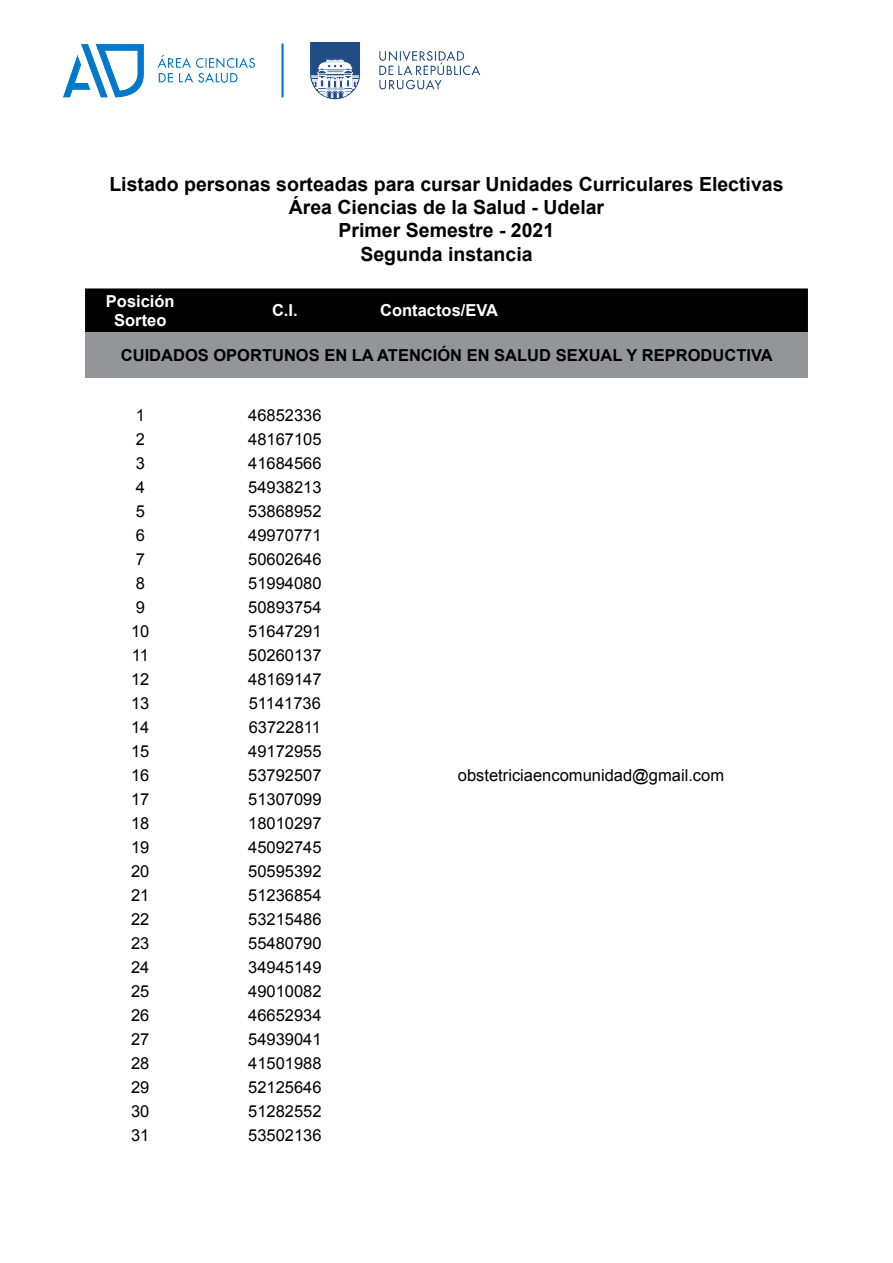
<style>
.page{position:relative;width:893px;height:1263px;background:#fff}
.page>*{position:absolute;margin:0;border:0;box-sizing:border-box;transform-origin:0 0}
.t1{font:700 19.5px/23.4px "Arial";color:#000;text-align:center}
.t2{font:16.5px "Arial";color:#000}
.t3{font:700 16.5px "Arial";color:#000}
.t4{font:700 16.5px/19.8px "Arial";color:#fff;text-align:center}
</style>
<div class="page">
<img style="left:63px;top:42px;width:418px;height:58px">
<div style="left:85px;top:288px;width:723px;height:44px;background:#000"></div>
<div style="left:85px;top:332px;width:723px;height:46px;background:#939598"></div>
<p class="t1" style="left:109px;top:173px;width:676px">Listado personas sorteadas para cursar Unidades Curriculares Electivas Área Ciencias de la Salud - Udelar<br>Primer Semestre - 2021<br>Segunda instancia</p>
<p class="t4" style="left:106px;top:291px;width:70px">Posición<br>Sorteo</p>
<p class="t4" style="left:272px;top:301px;width:27px">C.I.</p>
<p class="t4" style="left:380px;top:301px;width:119px">Contactos/EVA</p>
<p class="t3" style="left:121px;top:344px;width:653px">CUIDADOS OPORTUNOS EN LA ATENCIÓN EN SALUD SEXUAL Y REPRODUCTIVA</p>
<p class="t2" style="left:136px;top:404px;width:11px">1</p>
<p class="t2" style="left:248px;top:404px;width:75px">46852336</p>
<p class="t2" style="left:136px;top:428px;width:11px">2</p>
<p class="t2" style="left:248px;top:428px;width:75px">48167105</p>
<p class="t2" style="left:136px;top:452px;width:11px">3</p>
<p class="t2" style="left:248px;top:452px;width:75px">41684566</p>
<p class="t2" style="left:136px;top:476px;width:11px">4</p>
<p class="t2" style="left:248px;top:476px;width:75px">54938213</p>
<p class="t2" style="left:136px;top:500px;width:11px">5</p>
<p class="t2" style="left:248px;top:500px;width:75px">53868952</p>
<p class="t2" style="left:136px;top:524px;width:11px">6</p>
<p class="t2" style="left:248px;top:524px;width:75px">49970771</p>
<p class="t2" style="left:136px;top:548px;width:11px">7</p>
<p class="t2" style="left:248px;top:548px;width:75px">50602646</p>
<p class="t2" style="left:136px;top:572px;width:11px">8</p>
<p class="t2" style="left:248px;top:572px;width:75px">51994080</p>
<p class="t2" style="left:136px;top:596px;width:11px">9</p>
<p class="t2" style="left:248px;top:596px;width:75px">50893754</p>
<p class="t2" style="left:131px;top:620px;width:20px">10</p>
<p class="t2" style="left:248px;top:620px;width:75px">51647291</p>
<p class="t2" style="left:132px;top:644px;width:19px">11</p>
<p class="t2" style="left:248px;top:644px;width:75px">50260137</p>
<p class="t2" style="left:131px;top:668px;width:20px">12</p>
<p class="t2" style="left:248px;top:668px;width:75px">48169147</p>
<p class="t2" style="left:131px;top:692px;width:20px">13</p>
<p class="t2" style="left:249px;top:692px;width:74px">51141736</p>
<p class="t2" style="left:131px;top:716px;width:20px">14</p>
<p class="t2" style="left:249px;top:716px;width:74px">63722811</p>
<p class="t2" style="left:131px;top:740px;width:20px">15</p>
<p class="t2" style="left:248px;top:740px;width:75px">49172955</p>
<p class="t2" style="left:131px;top:764px;width:20px">16</p>
<p class="t2" style="left:248px;top:764px;width:75px">53792507</p>
<p class="t2" style="left:131px;top:788px;width:20px">17</p>
<p class="t2" style="left:248px;top:788px;width:75px">51307099</p>
<p class="t2" style="left:131px;top:812px;width:20px">18</p>
<p class="t2" style="left:248px;top:812px;width:75px">18010297</p>
<p class="t2" style="left:131px;top:836px;width:20px">19</p>
<p class="t2" style="left:248px;top:836px;width:75px">45092745</p>
<p class="t2" style="left:131px;top:860px;width:20px">20</p>
<p class="t2" style="left:248px;top:860px;width:75px">50595392</p>
<p class="t2" style="left:131px;top:884px;width:20px">21</p>
<p class="t2" style="left:248px;top:884px;width:75px">51236854</p>
<p class="t2" style="left:131px;top:908px;width:20px">22</p>
<p class="t2" style="left:248px;top:908px;width:75px">53215486</p>
<p class="t2" style="left:131px;top:932px;width:20px">23</p>
<p class="t2" style="left:248px;top:932px;width:75px">55480790</p>
<p class="t2" style="left:131px;top:956px;width:20px">24</p>
<p class="t2" style="left:248px;top:956px;width:75px">34945149</p>
<p class="t2" style="left:131px;top:980px;width:20px">25</p>
<p class="t2" style="left:248px;top:980px;width:75px">49010082</p>
<p class="t2" style="left:131px;top:1004px;width:20px">26</p>
<p class="t2" style="left:248px;top:1004px;width:75px">46652934</p>
<p class="t2" style="left:131px;top:1029px;width:20px">27</p>
<p class="t2" style="left:248px;top:1029px;width:75px">54939041</p>
<p class="t2" style="left:131px;top:1053px;width:20px">28</p>
<p class="t2" style="left:248px;top:1053px;width:75px">41501988</p>
<p class="t2" style="left:131px;top:1077px;width:20px">29</p>
<p class="t2" style="left:248px;top:1077px;width:75px">52125646</p>
<p class="t2" style="left:131px;top:1101px;width:20px">30</p>
<p class="t2" style="left:248px;top:1101px;width:75px">51282552</p>
<p class="t2" style="left:131px;top:1125px;width:20px">31</p>
<p class="t2" style="left:248px;top:1125px;width:75px">53502136</p>
<p class="t2" style="left:458px;top:764px;width:268px">obstetriciaencomunidad@gmail.com</p>
</div>
